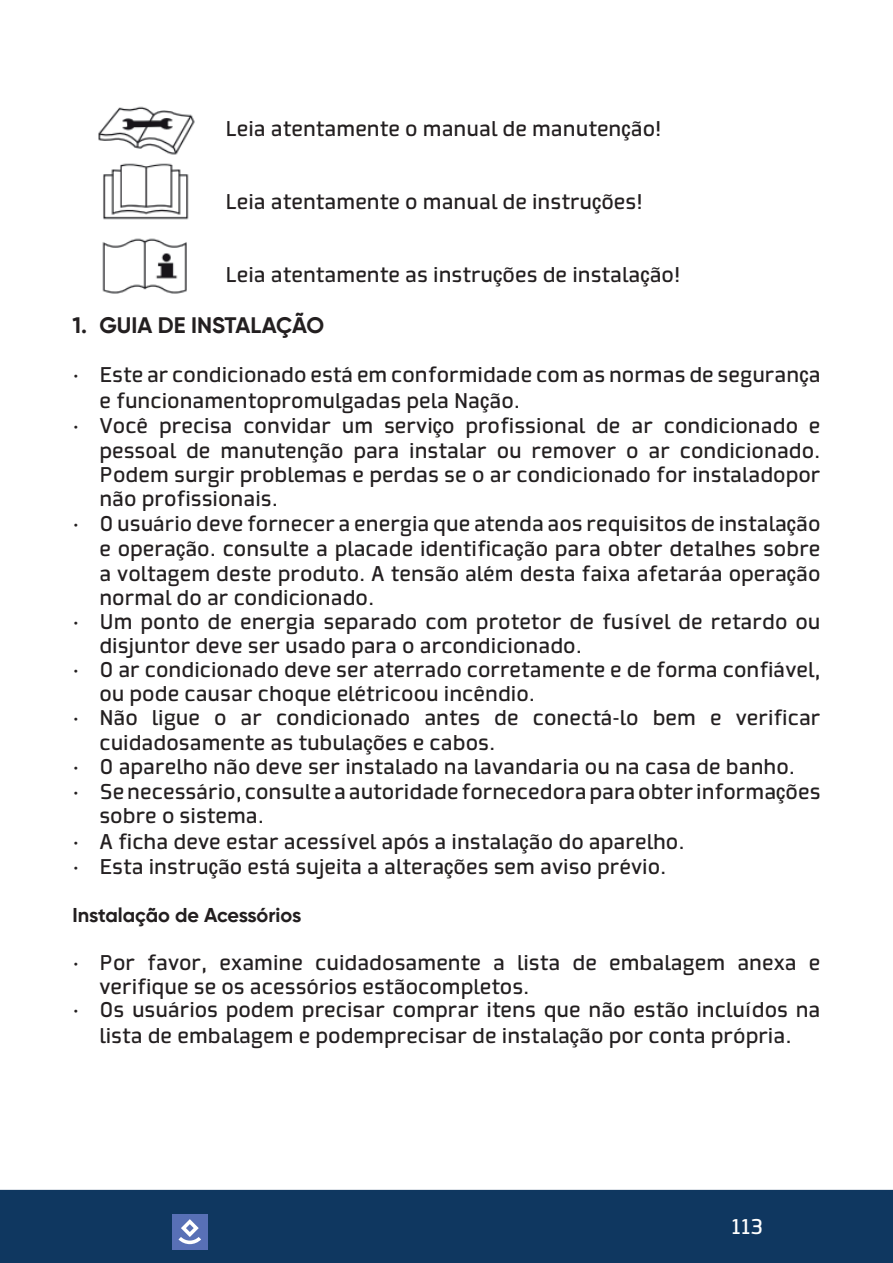
<style>
.page{position:relative;width:893px;height:1263px;background:#fff}
.page>*{position:absolute;margin:0;border:0;box-sizing:border-box;transform-origin:0 0}
.t1{font:700 22.35px "Gilroy";letter-spacing:-.005em;color:#231f20}
.t2{font:19.95px/24px "Collator";color:#231f20}
.t3{font:700 19.95px "Gilroy";color:#231f20}
.t4{font:19.95px "Collator";color:#fff}
.s1{font-family:"Helvetica Neue LT Std";font-weight:500;font-stretch:condensed;font-size:21px}
</style>
<div class="page">
<div style="left:0;top:1190px;width:893px;height:73px;background:#0f3760"></div>
<div style="left:172px;top:1214px;width:36px;height:35px;background:#5870b6"></div>
<svg style="left:178px;top:1219px;width:23px;height:25px"></svg>
<img style="left:98px;top:106px;width:97px;height:49px">
<img style="left:103px;top:163px;width:86px;height:57px">
<img style="left:102px;top:238px;width:85px;height:55px">
<p class="t2" style="left:225px;top:118px;width:438px">Leia atentamente o manual de manuten<span class="s1">ç</span>ão!</p>
<p class="t2" style="left:225px;top:191px;width:419px">Leia atentamente o manual de instru<span class="s1">ç</span>ões!</p>
<p class="t2" style="left:225px;top:264px;width:456px">Leia atentamente as instru<span class="s1">ç</span>ões de instala<span class="s1">ç</span>ão!</p>
<p class="t1" style="left:72px;top:311px;width:253px">1. GUIA DE INSTALAÇÃO</p>
<p class="t2" style="left:99px;top:363px;width:723px;line-height:25.2px;text-indent:-27px">• Este ar condicionado está em conformidade com as normas de seguran<span class="s1">ç</span>a e funcionamentopromulgadas pela Na<span class="s1">ç</span>ão.</p>
<p class="t2" style="left:99px;top:414px;width:723px;text-align:justify;text-indent:-27px">• Você precisa convidar um servi<span class="s1">ç</span>o profissional de ar condicionado e pessoal de manuten<span class="s1">ç</span>ão para instalar ou remover o ar condicionado.<br>Podem surgir problemas e perdas se o ar condicionado for instaladopor não profissionais.</p>
<p class="t2" style="left:99px;top:512px;width:723px;line-height:24.8px;text-align:justify;text-indent:-27px">• O usuário deve fornecer a energia que atenda aos requisitos de instala<span class="s1">ç</span>ão e opera<span class="s1">ç</span>ão. consulte a placade identifica<span class="s1">ç</span>ão para obter detalhes sobre a voltagem deste produto. A tensão além desta faixa afetaráa opera<span class="s1">ç</span>ão normal do ar condicionado.</p>
<p class="t2" style="left:99px;top:611px;width:723px;text-indent:-27px">• Um ponto de energia separado com protetor de fusível de retardo ou disjuntor deve ser usado para o arcondicionado.</p>
<p class="t2" style="left:99px;top:659px;width:723px;text-indent:-27px">• O ar condicionado deve ser aterrado corretamente e de forma confiável, ou pode causar choque elétricoou incêndio.</p>
<p class="t2" style="left:99px;top:706px;width:723px;line-height:25.2px;text-indent:-27px">• Não ligue o ar condicionado antes de conectá-lo bem e verificar cuidadosamente as tubula<span class="s1">ç</span>ões e cabos.</p>
<p class="t2" style="left:72px;top:756px;width:724px">• O aparelho não deve ser instalado na lavandaria ou na casa de banho.</p>
<p class="t2" style="left:99px;top:781px;width:723px;text-indent:-27px">• Se necessário, consulte a autoridade fornecedora para obter informa<span class="s1">ç</span>ões sobre o sistema.</p>
<p class="t2" style="left:72px;top:830px;width:614px">• A ficha deve estar acessível após a instala<span class="s1">ç</span>ão do aparelho.</p>
<p class="t2" style="left:72px;top:855px;width:596px">• Esta instru<span class="s1">ç</span>ão está sujeita a altera<span class="s1">ç</span>ões sem aviso prévio.</p>
<p class="t3" style="left:72px;top:902px;width:230px">Instalação de Acessórios</p>
<p class="t2" style="left:99px;top:951px;width:723px;text-indent:-27px">• Por favor, examine cuidadosamente a lista de embalagem anexa e verifique se os acessórios estãocompletos.</p>
<p class="t2" style="left:72px;top:998px;width:750px;line-height:25.2px;text-align:center">• Os usuários podem precisar comprar itens que não estão incluídos na lista de embalagem e podemprecisar de instala<span class="s1">ç</span>ão por conta própria.</p>
<p class="t4" style="left:731px;top:1215px;width:33px">113</p>
</div>
